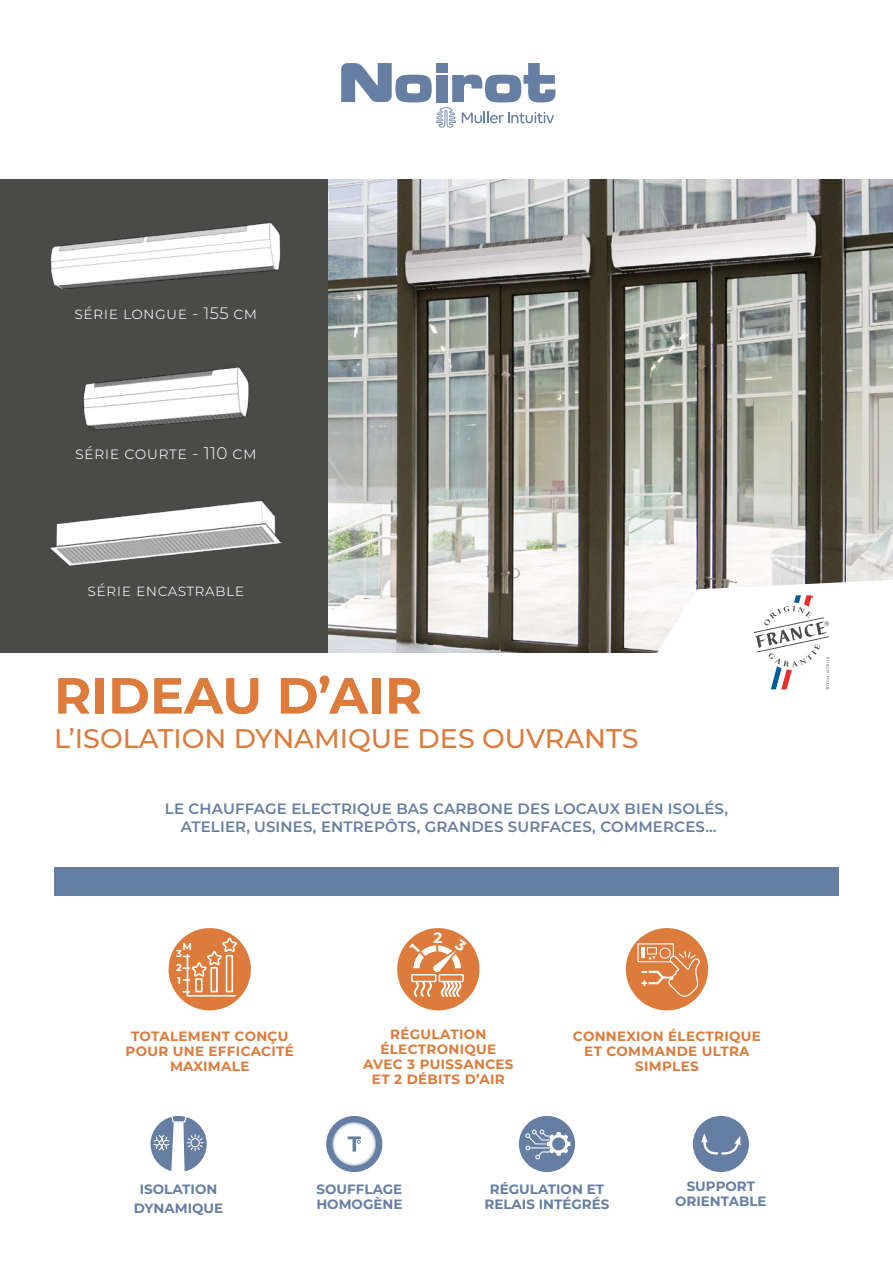
<style>
.page{position:relative;width:893px;height:1263px;background:#fff}
.page>*{position:absolute;margin:0;border:0;box-sizing:border-box;transform-origin:0 0}
.t1{font:700 50.85px "Montserrat";color:#dc7b3b}
.t2{font:500 27px "Montserrat";color:#dc7b3b}
.t3{font:300 16.8px "Montserrat";letter-spacing:.025em;color:#fff}
.t4{font:300 16.5px "Montserrat";letter-spacing:.025em;color:#fff}
.t5{font:600 15px/18px "Montserrat";letter-spacing:.01em;color:#677ea3;text-align:center}
.t6{font:700 13.5px/15px "Montserrat";letter-spacing:.025em;color:#dc7b3b;text-align:center}
.t7{font:700 13.5px/15px "Montserrat";color:#677ea3;text-align:center}
.t8{font:700 9.9px/12.3px "Montserrat";color:#fff}
</style>
<div class="page">
<img style="left:327px;top:180px;width:566px;height:473px">
<div style="left:55px;top:867px;width:784px;height:29px;background:#677ea3"></div>
<svg style="left:341px;top:63px;width:214px;height:65px"></svg>
<svg style="left:656px;top:580px;width:237px;height:109px"></svg>
<div style="left:397px;top:928px;width:82px;height:82px;background:#dc7b3b;border-radius:50%"></div>
<div style="left:169px;top:928px;width:82px;height:82px;background:#dc7b3b;border-radius:50%"></div>
<div style="left:626px;top:928px;width:82px;height:82px;background:#dc7b3b;border-radius:50%"></div>
<div style="left:0;top:180px;width:327px;height:473px;background:#4a4a49"></div>
<svg style="left:642px;top:947px;width:59px;height:50px"></svg>
<div style="left:439px;top:974px;width:25px;height:8px;border:2px solid #fff"></div>
<div style="left:411px;top:974px;width:25px;height:8px;border:2px solid #fff"></div>
<svg style="left:440px;top:980px;width:22px;height:17px"></svg>
<svg style="left:413px;top:980px;width:19px;height:17px"></svg>
<svg style="left:182px;top:928px;width:56px;height:69px"></svg>
<div style="left:326px;top:1116px;width:56px;height:56px;background:#677ea3;border-radius:50%"></div>
<div style="left:519px;top:1116px;width:56px;height:56px;background:#677ea3;border-radius:50%"></div>
<div style="left:693px;top:1116px;width:56px;height:56px;background:#677ea3;border-radius:50%"></div>
<svg style="left:150px;top:1116px;width:57px;height:56px"></svg>
<svg style="left:525px;top:1129px;width:45px;height:30px"></svg>
<svg style="left:701px;top:1133px;width:40px;height:22px"></svg>
<svg style="left:332px;top:1122px;width:44px;height:44px"></svg>
<svg style="left:348px;top:1136px;width:13px;height:15px"></svg>
<img style="left:50px;top:223px;width:231px;height:65px">
<img style="left:83px;top:367px;width:166px;height:64px">
<img style="left:50px;top:501px;width:232px;height:65px">
<svg style="left:154px;top:1116px;width:50px;height:56px"></svg>
<svg style="left:410px;top:932px;width:57px;height:40px"></svg>
<p class="t4" style="left:74px;top:302px;width:184px">série longue - 155 cm</p>
<p class="t3" style="left:75px;top:442px;width:183px">série courte - 110 cm</p>
<p class="t4" style="left:88px;top:579px;width:158px">série encastrable</p>
<h1 class="t1" style="left:54px;top:659px;width:370px">RIDEAU D’AIR</h1>
<h2 class="t2" style="left:54px;top:719px;width:586px">L’ISOLATION DYNAMIQUE DES OUVRANTS</h2>
<p class="t5" style="left:165px;top:799px;width:565px">LE CHAUFFAGE ELECTRIQUE BAS CARBONE DES LOCAUX BIEN ISOLÉS,<br>ATELIER, USINES, ENTREPÔTS, GRANDES SURFACES, COMMERCES…</p>
<p class="t8" style="left:183px;top:939px;width:11px">M</p>
<p class="t8" style="left:176px;top:947px;width:7px">3</p>
<p class="t8" style="left:176px;top:961px;width:7px">2<br>1</p>
<p class="t6" style="left:363px;top:1026px;width:152px">RÉGULATION<br>ÉLECTRONIQUE<br>AVEC 3 PUISSANCES<br>ET 2 DÉBITS D’AIR</p>
<p class="t6" style="left:125px;top:1028px;width:170px">TOTALEMENT CONÇU<br>POUR UNE EFFICACITÉ<br>MAXIMALE</p>
<p class="t6" style="left:573px;top:1028px;width:190px">CONNEXION ÉLECTRIQUE<br>ET COMMANDE ULTRA<br>SIMPLES</p>
<p class="t7" style="left:134px;top:1179px;width:91px;line-height:19.2px">ISOLATION<br>DYNAMIQUE</p>
<p class="t7" style="left:316px;top:1181px;width:88px;text-align:left">SOUFFLAGE<br>HOMOGÈNE</p>
<p class="t7" style="left:484px;top:1181px;width:127px">RÉGULATION ET<br>RELAIS INTÉGRÉS</p>
<p class="t7" style="left:675px;top:1177px;width:93px">SUPPORT<br>ORIENTABLE</p>
</div>
